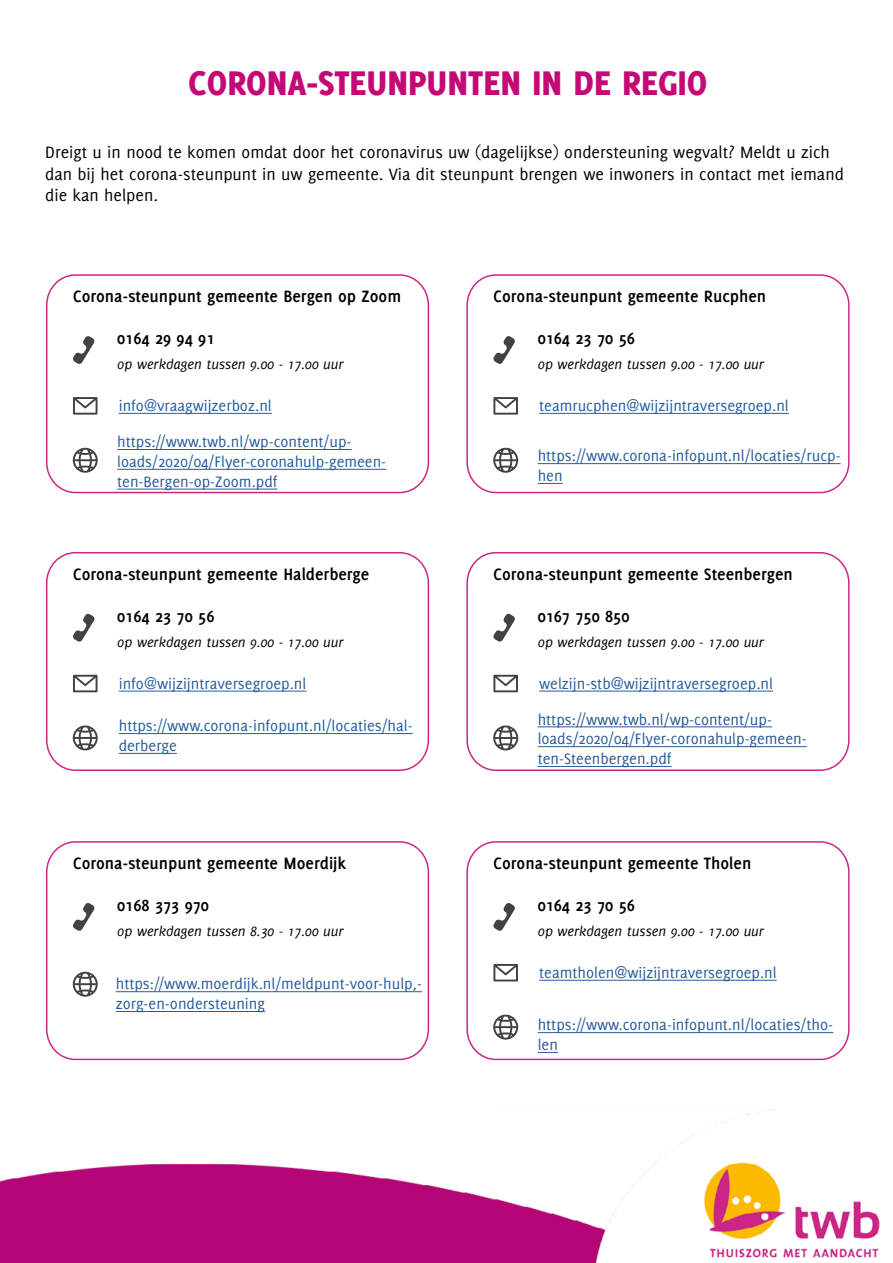
<style>
.page{position:relative;width:893px;height:1263px;background:#fff}
.page>*{position:absolute;margin:0;border:0;box-sizing:border-box;transform-origin:0 0}
.t1{font:800 37.5px "Delicious";color:#c40977}
.t2{font:700 18px "Delicious";color:#000}
.t3{font:18px/21.6px "Delicious";color:#000}
.t4{font:16.5px/19.8px "Delicious";color:#275b9b}
.t5{font:italic 15px "Delicious";color:#000}
</style>
<div class="page">
<div style="left:46px;top:274px;width:383px;height:219px;border:2px solid #cb2686;border-radius:29px"></div>
<svg style="left:73px;top:336px;width:22px;height:28px"></svg>
<svg style="left:73px;top:397px;width:25px;height:18px"></svg>
<svg style="left:73px;top:448px;width:25px;height:25px"></svg>
<hr style="left:117px;top:449px;width:235px;height:1px;background:#275b9b">
<hr style="left:117px;top:469px;width:269px;height:1px;background:#275b9b">
<hr style="left:117px;top:489px;width:161px;height:1px;background:#275b9b">
<hr style="left:119px;top:413px;width:153px;height:1px;background:#275b9b">
<div style="left:46px;top:841px;width:383px;height:219px;border:2px solid #cb2686;border-radius:29px"></div>
<svg style="left:73px;top:903px;width:22px;height:28px"></svg>
<svg style="left:73px;top:972px;width:25px;height:25px"></svg>
<hr style="left:116px;top:991px;width:306px;height:1px;background:#275b9b">
<hr style="left:116px;top:1011px;width:149px;height:1px;background:#275b9b">
<div style="left:466px;top:552px;width:384px;height:219px;border:2px solid #cb2686;border-radius:29px"></div>
<svg style="left:493px;top:613px;width:22px;height:29px"></svg>
<svg style="left:493px;top:675px;width:25px;height:17px"></svg>
<svg style="left:493px;top:725px;width:25px;height:25px"></svg>
<hr style="left:538px;top:727px;width:234px;height:1px;background:#275b9b">
<hr style="left:538px;top:746px;width:269px;height:1px;background:#275b9b">
<hr style="left:538px;top:766px;width:133px;height:1px;background:#275b9b">
<hr style="left:539px;top:691px;width:234px;height:1px;background:#275b9b">
<div style="left:46px;top:552px;width:383px;height:219px;border:2px solid #cb2686;border-radius:29px"></div>
<svg style="left:73px;top:613px;width:22px;height:29px"></svg>
<svg style="left:73px;top:675px;width:25px;height:17px"></svg>
<svg style="left:73px;top:725px;width:25px;height:25px"></svg>
<hr style="left:119px;top:733px;width:294px;height:1px;background:#275b9b">
<hr style="left:119px;top:753px;width:58px;height:1px;background:#275b9b">
<hr style="left:119px;top:691px;width:187px;height:1px;background:#275b9b">
<div style="left:466px;top:841px;width:384px;height:219px;border:2px solid #cb2686;border-radius:29px"></div>
<svg style="left:493px;top:903px;width:22px;height:28px"></svg>
<svg style="left:493px;top:964px;width:25px;height:17px"></svg>
<svg style="left:493px;top:1014px;width:25px;height:25px"></svg>
<hr style="left:538px;top:1032px;width:295px;height:1px;background:#275b9b">
<svg style="left:538px;top:1052px;width:20px;height:1px"></svg>
<hr style="left:539px;top:980px;width:238px;height:1px;background:#275b9b">
<div style="left:466px;top:274px;width:384px;height:219px;border:2px solid #cb2686;border-radius:29px"></div>
<svg style="left:493px;top:336px;width:22px;height:28px"></svg>
<svg style="left:493px;top:397px;width:25px;height:18px"></svg>
<svg style="left:493px;top:448px;width:25px;height:25px"></svg>
<hr style="left:538px;top:463px;width:303px;height:1px;background:#275b9b">
<svg style="left:538px;top:483px;width:25px;height:1px"></svg>
<hr style="left:539px;top:413px;width:250px;height:1px;background:#275b9b">
<img style="left:0;top:1110px;width:880px;height:153px">
<h1 class="t1" style="left:188px;top:61px;width:521px">CORONA-STEUNPUNTEN IN DE REGIO</h1>
<p class="t3" style="left:45px;top:141px;width:800px">Dreigt u in nood te komen omdat door het coronavirus uw (dagelijkse) ondersteuning wegvalt? Meldt u zich dan bij het corona-steunpunt in uw gemeente. Via dit steunpunt brengen we inwoners in contact met iemand die kan helpen.</p>
<p class="t2" style="left:73px;top:286px;width:330px">Corona-steunpunt gemeente Bergen op Zoom</p>
<p class="t2" style="left:117px;top:328px;width:99px">0164 29 94 91</p>
<p class="t2" style="left:493px;top:286px;width:274px">Corona-steunpunt gemeente Rucphen</p>
<p class="t2" style="left:538px;top:328px;width:99px">0164 23 70 56</p>
<p class="t5" style="left:117px;top:356px;width:228px">op werkdagen tussen 9.00 - 17.00 uur</p>
<p class="t5" style="left:538px;top:356px;width:228px">op werkdagen tussen 9.00 - 17.00 uur</p>
<p class="t4" style="left:119px;top:395px;width:155px">info@vraagwijzerboz.nl</p>
<p class="t4" style="left:539px;top:395px;width:251px">teamrucphen@wijzijntraversegroep.nl</p>
<p class="t4" style="left:117px;top:432px;width:271px">https://www.twb.nl/wp-content/up&shy;loads/2020/04/Flyer-coronahulp-gemeen&shy;ten-Bergen-op-Zoom.pdf</p>
<p class="t4" style="left:538px;top:446px;width:304px">https://www.corona-infopunt.nl/locaties/rucp&shy;hen</p>
<p class="t2" style="left:73px;top:564px;width:298px">Corona-steunpunt gemeente Halderberge</p>
<p class="t2" style="left:117px;top:605px;width:99px">0164 23 70 56</p>
<p class="t2" style="left:493px;top:564px;width:301px">Corona-steunpunt gemeente Steenbergen</p>
<p class="t2" style="left:538px;top:605px;width:93px">0167 750 850</p>
<p class="t5" style="left:117px;top:633px;width:228px">op werkdagen tussen 9.00 - 17.00 uur</p>
<p class="t5" style="left:538px;top:633px;width:228px">op werkdagen tussen 9.00 - 17.00 uur</p>
<p class="t4" style="left:119px;top:673px;width:189px">info@wijzijntraversegroep.nl</p>
<p class="t4" style="left:539px;top:673px;width:235px">welzijn-stb@wijzijntraversegroep.nl</p>
<p class="t4" style="left:119px;top:716px;width:295px">https://www.corona-infopunt.nl/locaties/hal&shy;derberge</p>
<p class="t4" style="left:538px;top:709px;width:271px">https://www.twb.nl/wp-content/up&shy;loads/2020/04/Flyer-coronahulp-gemeen&shy;ten-Steenbergen.pdf</p>
<p class="t2" style="left:73px;top:853px;width:275px">Corona-steunpunt gemeente Moerdijk</p>
<p class="t2" style="left:117px;top:895px;width:93px">0168 373 970</p>
<p class="t2" style="left:493px;top:853px;width:260px">Corona-steunpunt gemeente Tholen</p>
<p class="t2" style="left:538px;top:895px;width:99px">0164 23 70 56</p>
<p class="t5" style="left:117px;top:923px;width:228px">op werkdagen tussen 8.30 - 17.00 uur</p>
<p class="t5" style="left:538px;top:923px;width:228px">op werkdagen tussen 9.00 - 17.00 uur</p>
<p class="t4" style="left:116px;top:974px;width:308px">https://www.moerdijk.nl/meldpunt-voor-hulp,- zorg-en-ondersteuning</p>
<p class="t4" style="left:539px;top:962px;width:239px">teamtholen@wijzijntraversegroep.nl</p>
<p class="t4" style="left:538px;top:1015px;width:297px">https://www.corona-infopunt.nl/locaties/tho&shy;len</p>
</div>
